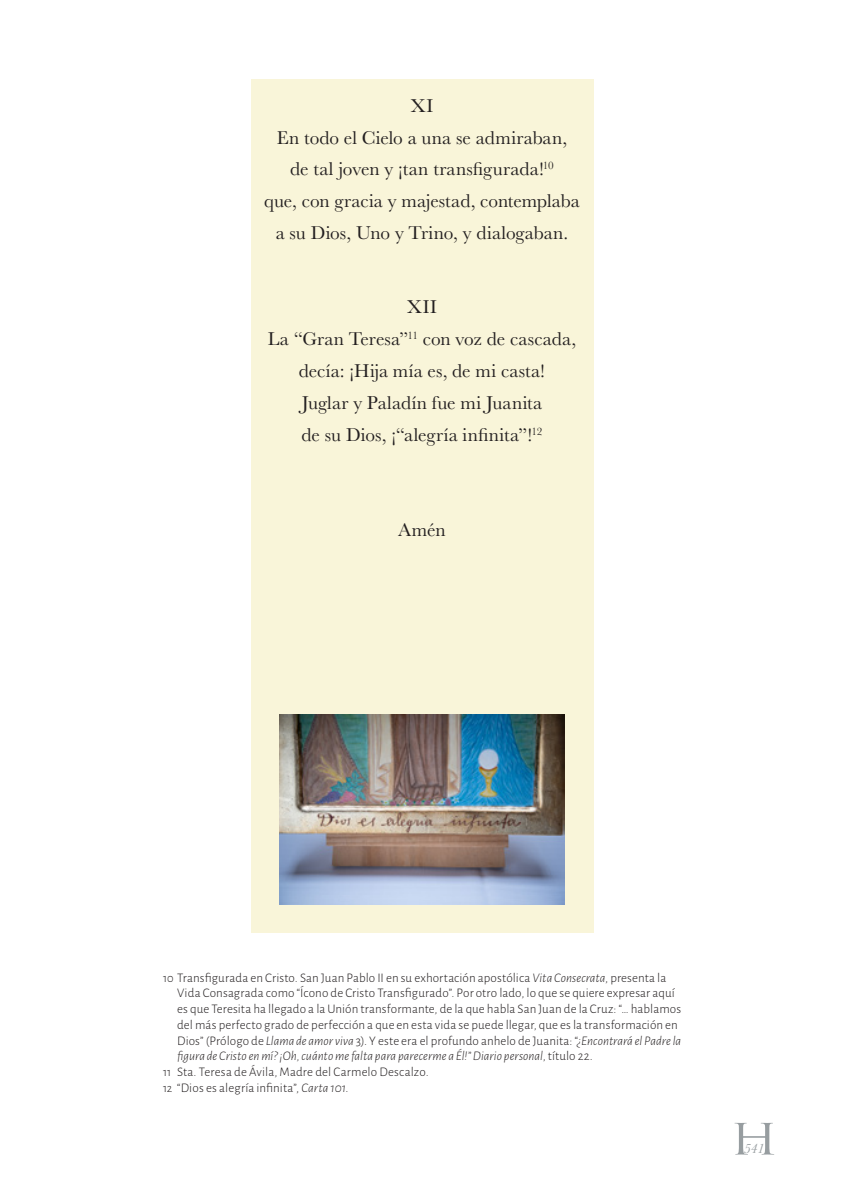
<style>
.page{position:relative;width:844px;height:1191px;background:#fff}
.page>*{position:absolute;margin:0;border:0;box-sizing:border-box;transform-origin:0 0}
.t1{font:42px "Trajan Pro";color:#979da0;scale:1.2 1}
.Texto_general_Bask{font:19.25px "Baskerville";letter-spacing:.005em;color:#231f20}
.t2{font:italic 14px "Baskerville";color:#979da0}
.Notas_Alegreya_San{font:300 13.12px/15.8px "Alegreya Sans";letter-spacing:.005em;color:#231f20}
.s1{font-size:12.25px}
.s2{font-style:italic}
</style>
<div class="page">
<div style="left:251px;top:79px;width:342px;height:854px;background:#f9f5d9"></div>
<img style="left:279px;top:714px;width:285px;height:190px">
<p class="Texto_general_Bask" style="left:410px;top:93px;width:24px">XI</p>
<p class="Texto_general_Bask" style="left:277px;top:125px;width:292px">En todo el Cielo a una se admiraban,</p>
<p class="Texto_general_Bask" style="left:290px;top:157px;width:265px">de tal joven y ¡tan transfigurada!<sup>10</sup></p>
<p class="Texto_general_Bask" style="left:264px;top:189px;width:317px">que, con gracia y majestad, contemplaba</p>
<p class="Texto_general_Bask" style="left:275px;top:221px;width:294px">a su Dios, Uno y Trino, y dialogaban.</p>
<p class="Texto_general_Bask" style="left:407px;top:295px;width:31px">XII</p>
<p class="Texto_general_Bask" style="left:268px;top:327px;width:310px">La “Gran Teresa”<sup>11</sup> con voz de cascada,</p>
<p class="Texto_general_Bask" style="left:299px;top:359px;width:247px">decía: ¡Hija mía es, de mi casta!</p>
<p class="Texto_general_Bask" style="left:302px;top:391px;width:242px">Juglar y Paladín fue mi Juanita</p>
<p class="Texto_general_Bask" style="left:301px;top:423px;width:242px">de su Dios, ¡“alegría infinita”!<sup>12</sup></p>
<p class="Texto_general_Bask" style="left:398px;top:517px;width:49px">Amén</p>
<p class="Notas_Alegreya_San" style="left:177px;top:969px;width:505px;text-indent:-14px"><span class="s1">10</span> Transfigurada en Cristo. San Juan Pablo II en su exhortación apostólica <span class="s2">Vita Consecrata</span>, presenta la Vida Consagrada como “Ícono de Cristo Transfigurado”. Por otro lado, lo que se quiere expresar aquí es que Teresita ha llegado a la Unión transformante, de la que habla San Juan de la Cruz: “… hablamos del más perfecto grado de perfección a que en esta vida se puede llegar, que es la transformación en Dios” (Prólogo de <span class="s2">Llama de amor viva</span> 3). Y este era el profundo anhelo de Juanita: “<span class="s2">¿Encontrará el Padre la figura de Cristo en mí? ¡Oh, cuánto me falta para parecerme a Él!” Diario personal</span>, título 22.</p>
<p class="Notas_Alegreya_San" style="left:163px;top:1063px;width:267px"><span class="s1">11</span> Sta. Teresa de Ávila, Madre del Carmelo Descalzo.</p>
<p class="Notas_Alegreya_San" style="left:163px;top:1079px;width:187px"><span class="s1">12</span> “Dios es alegría infinita”, <span class="s2">Carta 101</span>.</p>
<h1 class="t1" style="left:729px;top:1112px;width:42px">H</h1>
<p class="t2" style="left:743px;top:1138px;width:22px">541</p>
</div>
